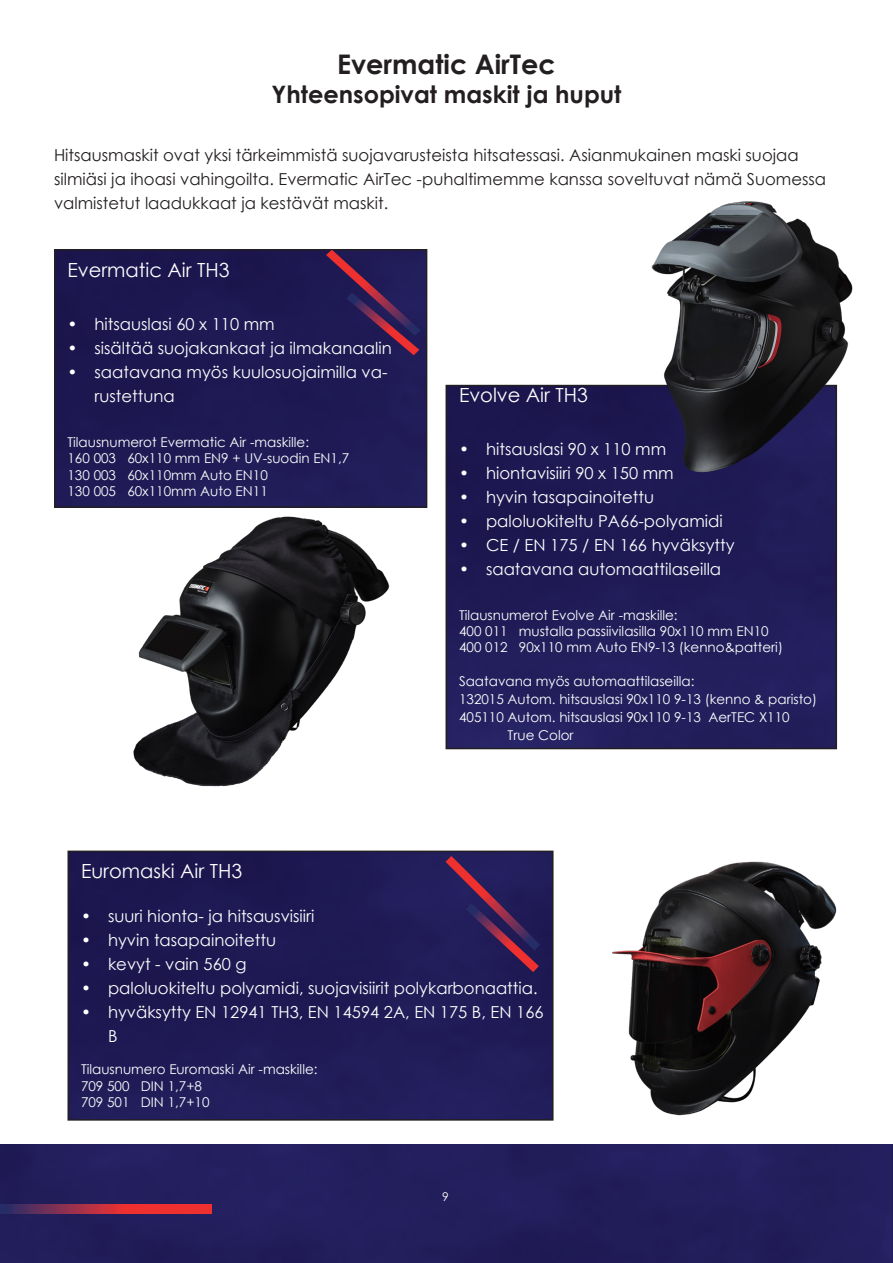
<style>
.page{position:relative;width:893px;height:1263px;background:#fff}
.page>*{position:absolute;margin:0;border:0;box-sizing:border-box;transform-origin:0 0}
.t1{font:700 27px "Century Gothic";color:#231f20}
.t2{font:700 24px "Century Gothic";color:#231f20}
.t3{font:19.5px "Century Gothic";color:#fff}
.t4{font:16.5px/24px "Century Gothic";color:#fff}
.t5{font:16.5px/24px "Century Gothic";color:#231f20}
.t6{font:13.5px "Century Gothic";color:#fff}
.t7{font:12px "Century Gothic";color:#fff}
</style>
<div class="page">
<div style="left:0;top:1145px;width:892px;height:118px;background:#231f5c"></div>
<svg style="left:0;top:1205px;width:211px;height:8px;background:#b12f41"></svg>
<hr style="left:892px;top:1145px;width:1px;height:118px;background:#1e3249">
<div style="left:71px;top:853px;width:480px;height:265px;background:#1f1a54"></div>
<div style="left:68px;top:850px;width:486px;height:271px;border:2px solid #231f20"></div>
<img style="left:612px;top:861px;width:225px;height:255px">
<div style="left:57px;top:252px;width:367px;height:253px;background:#1e1953"></div>
<div style="left:54px;top:249px;width:373px;height:259px;border:2px solid #231f20"></div>
<svg style="left:326px;top:250px;width:95px;height:105px;background:#361e52"></svg>
<img style="left:133px;top:516px;width:257px;height:271px">
<svg style="left:446px;top:856px;width:94px;height:116px;background:#382056"></svg>
<img style="left:449px;top:388px;width:385px;height:358px">
<div style="left:446px;top:385px;width:391px;height:364px;border:2px solid #231f20"></div>
<img style="left:646px;top:201px;width:207px;height:281px">
<p class="t1" style="left:337px;top:44px;width:220px">Evermatic AirTec</p>
<p class="t2" style="left:272px;top:76px;width:351px">Yhteensopivat maskit ja huput</p>
<p class="t5" style="left:54px;top:143px;width:774px">Hitsausmaskit ovat yksi tärkeimmistä suojavarusteista hitsatessasi. Asianmukainen maski suojaa silmiäsi ja ihoasi vahingoilta. Evermatic AirTec -puhaltimemme kanssa soveltuvat nämä Suomessa valmistetut laadukkaat ja kestävät maskit.</p>
<p class="t3" style="left:68px;top:257px;width:163px">Evermatic Air TH3</p>
<p class="t4" style="left:68px;top:312px;width:209px">• hitsauslasi 60 x 110 mm</p>
<p class="t4" style="left:68px;top:336px;width:326px">• sisältää suojakankaat ja ilmakanaalin</p>
<p class="t4" style="left:94px;top:360px;width:294px;text-indent:-27px">• saatavana myös kuulosuojaimilla va&shy;rustettuna</p>
<p class="t6" style="left:68px;top:433px;width:243px">Tilausnumerot Evermatic Air -maskille:</p>
<p class="t6" style="left:68px;top:449px;width:283px">160 003 60x110 mm EN9 + UV-suodin EN1,7</p>
<p class="t6" style="left:68px;top:465px;width:202px">130 003 60x110mm Auto EN10</p>
<p class="t6" style="left:68px;top:481px;width:202px">130 005 60x110mm Auto EN11</p>
<p class="t3" style="left:459px;top:381px;width:130px">Evolve Air TH3</p>
<p class="t4" style="left:459px;top:437px;width:209px">• hitsauslasi 90 x 110 mm</p>
<p class="t4" style="left:459px;top:461px;width:216px">• hiontavisiiri 90 x 150 mm</p>
<p class="t4" style="left:459px;top:485px;width:197px">• hyvin tasapainoitettu</p>
<p class="t4" style="left:459px;top:509px;width:265px">• paloluokiteltu PA66-polyamidi</p>
<p class="t4" style="left:459px;top:533px;width:277px">• CE / EN 175 / EN 166 hyväksytty</p>
<p class="t4" style="left:459px;top:557px;width:264px">• saatavana automaattilaseilla</p>
<p class="t6" style="left:459px;top:605px;width:220px">Tilausnumerot Evolve Air -maskille:</p>
<p class="t6" style="left:459px;top:622px;width:311px">400 011 mustalla passiivilasilla 90x110 mm EN10</p>
<p class="t6" style="left:459px;top:638px;width:325px">400 012 90x110 mm Auto EN9-13 (kenno&amp;patteri)</p>
<p class="t6" style="left:459px;top:672px;width:237px">Saatavana myös automaattilaseilla:</p>
<p class="t6" style="left:459px;top:690px;width:360px">132015 Autom. hitsauslasi 90x110 9-13 (kenno &amp; paristo)</p>
<p class="t6" style="left:459px;top:708px;width:332px">405110 Autom. hitsauslasi 90x110 9-13 AerTEC X110</p>
<p class="t6" style="left:508px;top:726px;width:67px">True Color</p>
<p class="t3" style="left:81px;top:857px;width:163px">Euromaski Air TH3</p>
<p class="t4" style="left:81px;top:904px;width:235px">• suuri hionta- ja hitsausvisiiri</p>
<p class="t4" style="left:81px;top:928px;width:197px">• hyvin tasapainoitettu</p>
<p class="t4" style="left:81px;top:952px;width:167px">• kevyt - vain 560 g</p>
<p class="t4" style="left:81px;top:976px;width:458px">• paloluokiteltu polyamidi, suojavisiirit polykarbonaattia.</p>
<p class="t4" style="left:108px;top:1000px;width:437px;text-indent:-27px">• hyväksytty EN 12941 TH3, EN 14594 2A, EN 175 B, EN 166<br>B</p>
<p class="t6" style="left:81px;top:1060px;width:238px">Tilausnumero Euromaski Air -maskille:</p>
<p class="t6" style="left:81px;top:1076px;width:123px">709 500 DIN 1,7+8</p>
<p class="t6" style="left:81px;top:1092px;width:130px">709 501 DIN 1,7+10</p>
<p class="t7" style="left:442px;top:1188px;width:8px">9</p>
</div>
